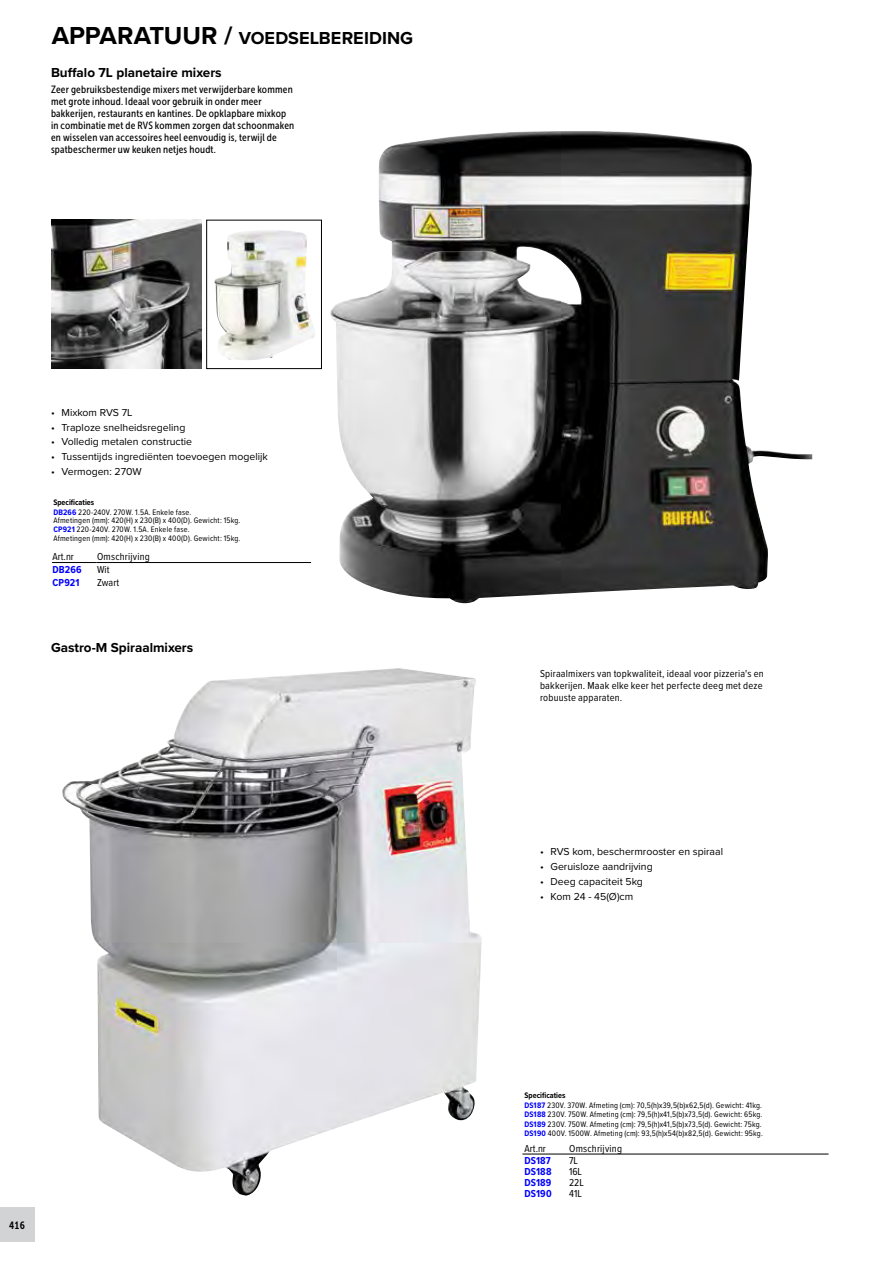
<style>
.page{position:relative;width:893px;height:1263px;background:#fff}
.page>*{position:absolute;margin:0;border:0;box-sizing:border-box;transform-origin:0 0}
.t1{font:700 18px "Proxima Nova";letter-spacing:.005em;color:#000}
.t2{font:700 13.5px "Proxima Nova";color:#000}
.t3{font:10.5px/12px "Museo Sans Cond 500";letter-spacing:.02em;color:#000}
.t4{font:10.5px "Proxima Nova";color:#000}
.t5{font:10.5px/12px "Proxima Nova Cond";letter-spacing:.02em;color:#000;text-align:justify}
.t6{font:700 10.5px "Proxima Nova Cond";letter-spacing:.02em;color:#00f}
.t7{font:10.5px "Museo Sans Cond 700";color:#000}
.t8{font:8.25px/9.4px "Proxima Nova Cond";letter-spacing:.025em;color:#000}
.s1{font-size:25.5px}
.s2{font-weight:700}
.s3{font-weight:700;color:#00f}
</style>
<div class="page">
<div style="left:0;top:1208px;width:34px;height:34px;background:#d1d3d4"></div>
<img style="left:62px;top:668px;width:420px;height:527px">
<img style="left:330px;top:131px;width:482px;height:472px">
<img style="left:51px;top:220px;width:150px;height:149px">
<svg style="left:522px;top:1153px;width:307px;height:2px"></svg>
<svg style="left:52px;top:562px;width:260px;height:1px"></svg>
<img style="left:214px;top:230px;width:101px;height:130px">
<div style="left:206px;top:220px;width:116px;height:149px;border:1px solid #000"></div>
<h1 class="t1" style="left:52px;top:24px;width:363px"><span class="s1">APPARATUUR /</span> VOEDSELBEREIDING</h1>
<h2 class="t2" style="left:51px;top:62px;width:172px">Buffalo 7L planetaire mixers</h2>
<p class="t3" style="left:51px;top:83px;width:245px">Zeer gebruiksbestendige mixers met verwijderbare kommen met grote inhoud. Ideaal voor gebruik in onder meer bakkerijen, restaurants en kantines. De opklapbare mixkop in combinatie met de RVS kommen zorgen dat schoonmaken en wisselen van accessoires heel eenvoudig is, terwijl de spatbeschermer uw keuken netjes houdt.</p>
<p class="t4" style="left:51px;top:405px;width:83px">• Mixkom RVS 7L</p>
<p class="t4" style="left:51px;top:419px;width:136px">• Traploze snelheidsregeling</p>
<p class="t4" style="left:51px;top:434px;width:143px">• Volledig metalen constructie</p>
<p class="t4" style="left:51px;top:449px;width:218px">• Tussentijds ingrediënten toevoegen mogelijk</p>
<p class="t4" style="left:51px;top:464px;width:92px">• Vermogen: 270W</p>
<p class="t8" style="left:53px;top:497px;width:140px"><span class="s2">Specificaties<br></span><span class="s3">DB266</span> 220-240V. 270W. 1.5A. Enkele fase.</p>
<p class="t8" style="left:53px;top:515px;width:189px">Afmetingen (mm): 420(H) x 230(B) x 400(D). Gewicht: 15kg.<br><span class="s3">CP921</span> 220-240V. 270W. 1.5A. Enkele fase.</p>
<p class="t8" style="left:53px;top:533px;width:189px">Afmetingen (mm): 420(H) x 230(B) x 400(D). Gewicht: 15kg.</p>
<p class="t5" style="left:52px;top:550px;width:23px">Art.nr</p>
<p class="t5" style="left:97px;top:550px;width:54px">Omschrijving</p>
<p class="t6" style="left:52px;top:562px;width:31px">DB266</p>
<p class="t5" style="left:97px;top:563px;width:14px">Wit</p>
<p class="t6" style="left:52px;top:574px;width:29px">CP921</p>
<p class="t5" style="left:97px;top:576px;width:24px">Zwart</p>
<h2 class="t2" style="left:51px;top:638px;width:144px">Gastro-M Spiraalmixers</h2>
<p class="t7" style="left:9px;top:1219px;width:17px">416</p>
<p class="t5" style="left:540px;top:667px;width:225px">Spiraalmixers van topkwaliteit, ideaal voor pizzeria's en bakkerijen. Maak elke keer het perfecte deeg met deze robuuste apparaten.</p>
<p class="t4" style="left:540px;top:844px;width:184px">• RVS kom, beschermrooster en spiraal</p>
<p class="t4" style="left:540px;top:859px;width:114px">• Geruisloze aandrijving</p>
<p class="t4" style="left:540px;top:873px;width:104px">• Deeg capaciteit 5kg</p>
<p class="t4" style="left:540px;top:888px;width:95px">• Kom 24 - 45(Ø)cm</p>
<p class="t8" style="left:524px;top:1090px;width:240px"><span class="s2">Specificaties<br></span><span class="s3">DS187</span> 230V. 370W. Afmeting (cm): 70,5(h)x39,5(b)x62,5(d). Gewicht: 41kg.<br><span class="s3">DS188</span> 230V. 750W. Afmeting (cm): 79,5(h)x41,5(b)x73,5(d). Gewicht: 65kg.<br><span class="s3">DS189</span> 230V. 750W. Afmeting (cm): 79,5(h)x41,5(b)x73,5(d). Gewicht: 75kg.<br><span class="s3">DS190</span> 400V. 1500W. Afmeting (cm): 93,5(h)x54(b)x82,5(d). Gewicht: 95kg.</p>
<p class="t5" style="left:524px;top:1142px;width:23px">Art.nr</p>
<p class="t5" style="left:569px;top:1142px;width:54px">Omschrijving</p>
<p class="t6" style="left:524px;top:1152px;width:28px">DS187</p>
<p class="t5" style="left:569px;top:1153px;width:10px">7L</p>
<p class="t6" style="left:524px;top:1163px;width:29px">DS188</p>
<p class="t5" style="left:569px;top:1165px;width:14px">16L</p>
<p class="t6" style="left:524px;top:1175px;width:28px">DS189</p>
<p class="t5" style="left:569px;top:1176px;width:16px">22L</p>
<p class="t6" style="left:524px;top:1186px;width:29px">DS190</p>
<p class="t5" style="left:569px;top:1187px;width:14px">41L</p>
</div>
